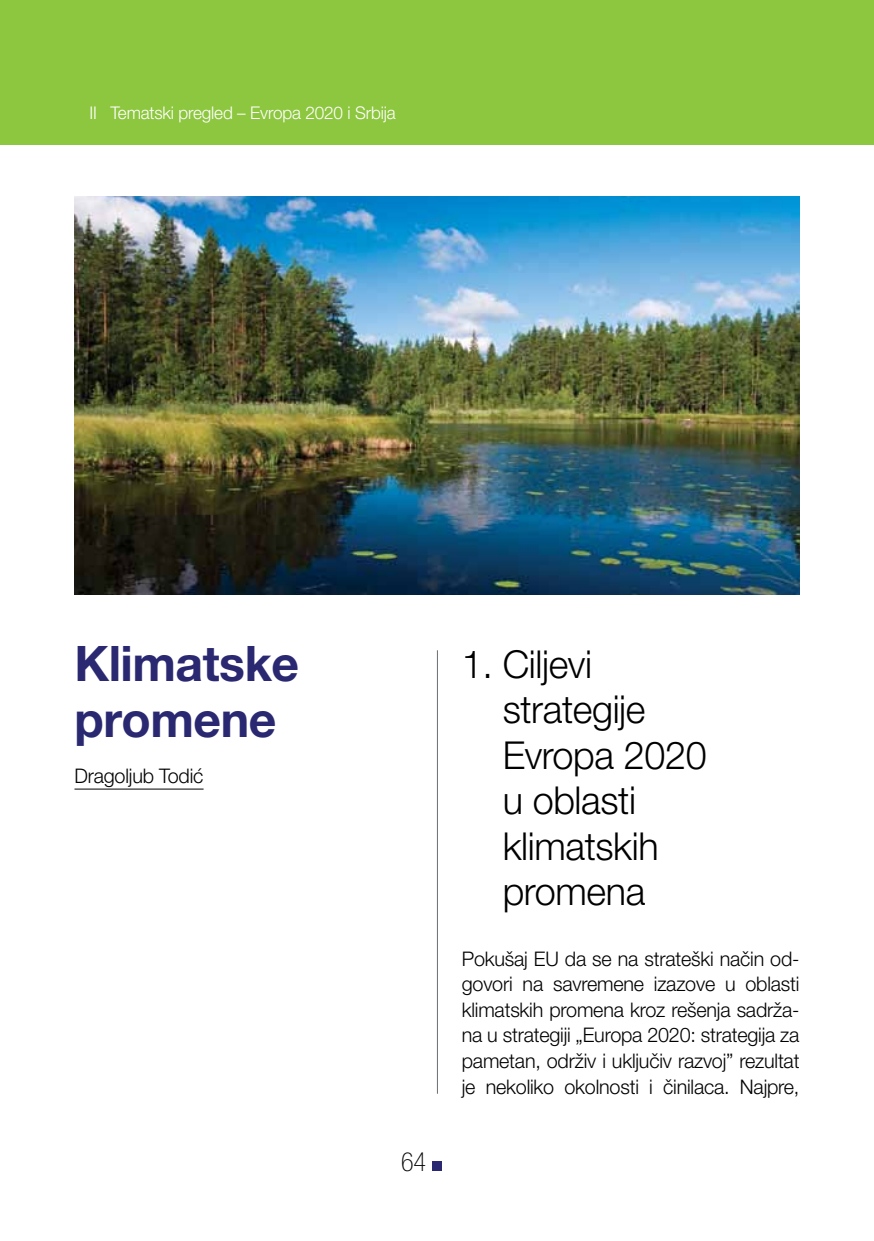
<style>
.page{position:relative;width:874px;height:1241px;background:#fff}
.page>*{position:absolute;margin:0;border:0;box-sizing:border-box;transform-origin:0 0}
.t1{font:700 49px/56px "Helvetica Neue LT Pro";letter-spacing:-.01em;color:#292870}
.t2{font:300 38.5px/45.5px "Helvetica Neue LT Pro";letter-spacing:-.01em;color:#000}
.t3{font:100 condensed 26.25px "Helvetica Neue LT Std";color:#000}
.t4{font:300 20.12px/25.7px "Helvetica Neue LT Pro";letter-spacing:-.01em;color:#000;text-align:justify}
.t5{font:300 17.5px "Helvetica Neue LT Pro";letter-spacing:-.01em;color:#fff}
</style>
<div class="page">
<div style="left:432px;top:1160px;width:9px;height:10px;background:#292870"></div>
<div style="left:0;top:0;width:873px;height:145px;background:#8dc63f"></div>
<hr style="left:437px;top:650px;width:1px;height:443px;background:#6d6e71">
<hr style="left:74px;top:788px;width:129px;height:1px;background:#000">
<img style="left:74px;top:196px;width:725px;height:398px">
<p class="t5" style="left:89px;top:102px;width:307px">II Tematski pregled – Evropa 2020 i Srbija</p>
<h1 class="t1" style="left:74px;top:634px;width:226px">Klimatske promene</h1>
<p class="t4" style="left:74px;top:762px;width:130px">Dragoljub Todić</p>
<h3 class="t3" style="left:401px;top:1146px;width:27px">64</h3>
<h2 class="t2" style="left:502px;top:640px;width:205px;text-indent:-41px">1. Ciljevi strategije<br>Evropa 2020 u oblasti klimatskih promena</h2>
<p class="t4" style="left:461px;top:944px;width:339px">Pokušaj EU da se na strateški način od&shy;govori na savremene izazove u oblasti klimatskih promena kroz rešenja sadrža&shy;na u strategiji „Europa 2020: strategija za pametan, održiv i uključiv razvoj” rezultat je nekoliko okolnosti i činilaca. Najpre,</p>
</div>
